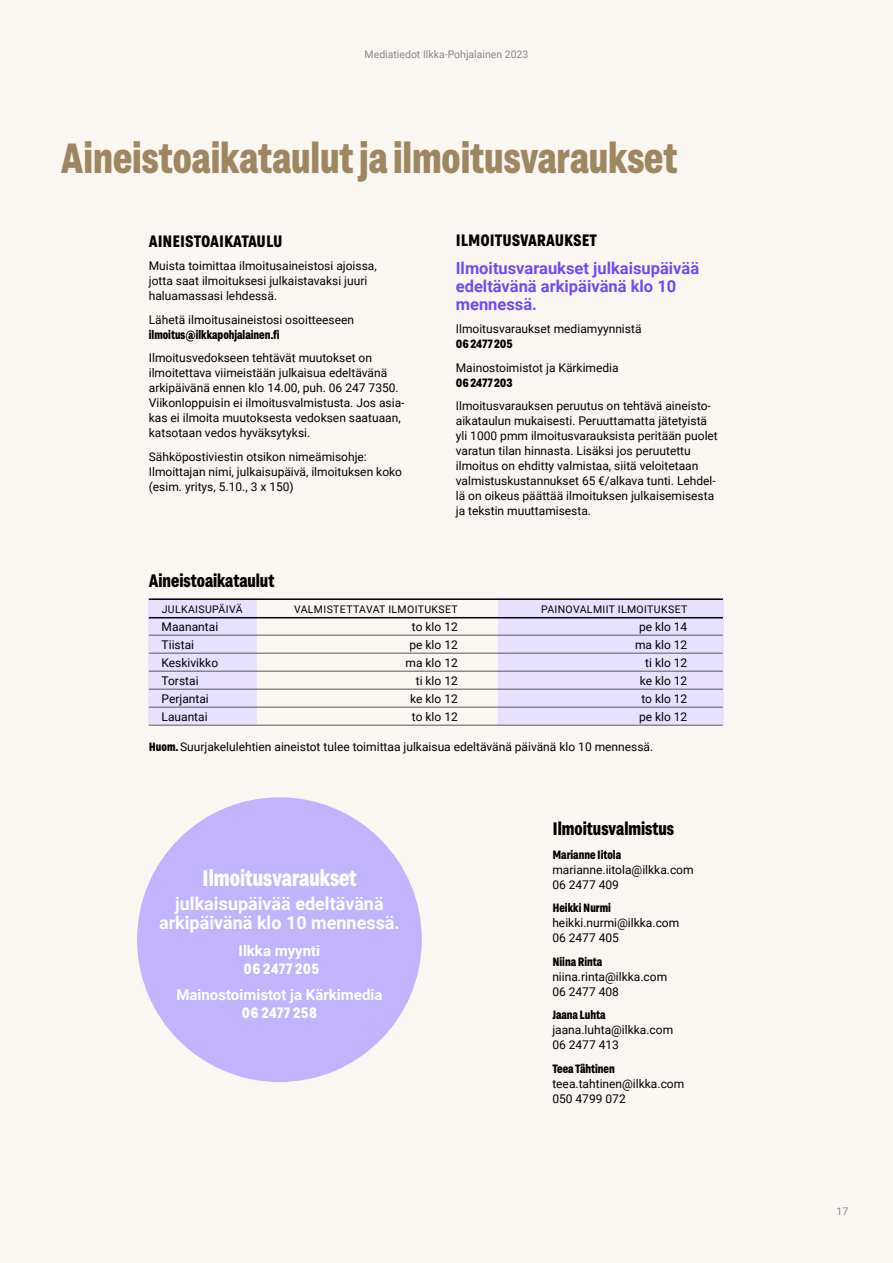
<style>
.page{position:relative;width:893px;height:1263px;background:#faf7f3}
.page>*{position:absolute;margin:0;border:0;box-sizing:border-box;transform-origin:0 0}
.t1{font:700 42px "Grtsk Zetta";color:#9e8760}
.t2{font:700 22.5px "Grtsk Zetta";color:#fff}
.t3{font:700 18px/19.5px "Roboto";color:#fff;text-align:center}
.t4{font:700 18px "Grtsk Zetta";color:#000}
.t5{font:700 16.5px/18px "Roboto";color:#7249f5}
.t6{font:700 16.5px "Grtsk Zetta";color:#000}
.t7{font:700 15px "Roboto";color:#fff}
.t8{font:700 15px "Grtsk Zetta";letter-spacing:.03em;color:#fff}
.t9{font:12px/15px "Roboto";color:#000}
.t10{font:700 12px "Grtsk Zetta";color:#000}
.t11{font:10.5px "Roboto";letter-spacing:.035em;color:#000}
.t12{font:10.5px "Roboto";color:#878787}
.s1{font-family:"Grtsk Zetta";font-weight:700}
</style>
<div class="page">
<div style="left:137px;top:797px;width:285px;height:285px;background:#c2b3ff;border-radius:50%"></div>
<div style="left:149px;top:599px;width:108px;height:126px;background:#e7e1ff"></div>
<div style="left:498px;top:599px;width:225px;height:126px;background:#e7e1ff"></div>
<hr style="left:149px;top:598px;width:574px;height:2px;background:#000">
<hr style="left:149px;top:617px;width:574px;height:1px;background:#000">
<hr style="left:149px;top:635px;width:574px;height:1px;background:#575756">
<hr style="left:149px;top:653px;width:574px;height:1px;background:#575756">
<hr style="left:149px;top:671px;width:574px;height:1px;background:#575756">
<hr style="left:149px;top:689px;width:574px;height:1px;background:#575756">
<hr style="left:149px;top:707px;width:574px;height:1px;background:#575756">
<hr style="left:149px;top:725px;width:574px;height:1px;background:#575756">
<p class="t12" style="left:365px;top:47px;width:165px">Mediatiedot Ilkka-Pohjalainen 2023</p>
<h1 class="t1" style="left:61px;top:132px;width:618px">Aineistoaikataulut ja ilmoitusvaraukset</h1>
<h3 class="t6" style="left:149px;top:231px;width:135px">AINEISTOAIKATAULU</h3>
<p class="t9" style="left:149px;top:258px;width:229px">Muista toimittaa ilmoitusaineistosi ajoissa, jotta saat ilmoituksesi julkaistavaksi juuri haluamassasi lehdessä.</p>
<p class="t9" style="left:149px;top:312px;width:207px">Lähetä ilmoitusaineistosi osoitteeseen</p>
<p class="t10" style="left:149px;top:327px;width:132px">ilmoitus@ilkkapohjalainen.fi</p>
<p class="t9" style="left:149px;top:350px;width:257px">Ilmoitusvedokseen tehtävät muutokset on ilmoitettava viimeistään julkaisua edeltävänä arkipäivänä ennen klo 14.00, puh. 06 247 7350.<br>Viikonloppuisin ei ilmoitusvalmistusta. Jos asia&shy;kas ei ilmoita muutoksesta vedoksen saatuaan, katsotaan vedos hyväksytyksi.</p>
<p class="t9" style="left:149px;top:449px;width:255px">Sähköpostiviestin otsikon nimeämisohje:<br>Ilmoittajan nimi, julkaisupäivä, ilmoituksen koko (esim. yritys, 5.10., 3 x 150)</p>
<h3 class="t6" style="left:456px;top:230px;width:143px">ILMOITUSVARAUKSET</h3>
<h3 class="t5" style="left:456px;top:258px;width:245px">Ilmoitusvaraukset julkaisupäivää edeltävänä arkipäivänä klo 10 mennessä.</h3>
<p class="t9" style="left:456px;top:321px;width:187px">Ilmoitusvaraukset mediamyynnistä</p>
<p class="t10" style="left:456px;top:337px;width:59px">06 2477 205</p>
<p class="t9" style="left:456px;top:360px;width:164px">Mainostoimistot ja Kärkimedia</p>
<p class="t10" style="left:456px;top:375px;width:58px">06 2477 203</p>
<p class="t9" style="left:456px;top:398px;width:264px">Ilmoitusvarauksen peruutus on tehtävä aineisto&shy;aikataulun mukaisesti. Peruuttamatta jätetyistä yli 1000 pmm ilmoitusvarauksista peritään puolet varatun tilan hinnasta. Lisäksi jos peruutettu ilmoitus on ehditty valmistaa, siitä veloitetaan valmistuskustannukset 65 €/alkava tunti. Lehdel&shy;lä on oikeus päättää ilmoituksen julkaisemisesta ja tekstin muuttamisesta.</p>
<h3 class="t4" style="left:149px;top:570px;width:127px">Aineistoaikataulut</h3>
<p class="t11" style="left:162px;top:602px;width:82px">JULKAISUPÄIVÄ</p>
<p class="t11" style="left:294px;top:602px;width:165px">VALMISTETTAVAT ILMOITUKSET</p>
<p class="t11" style="left:541px;top:602px;width:148px">PAINOVALMIIT ILMOITUKSET</p>
<p class="t9" style="left:162px;top:618px;width:58px">Maanantai</p>
<p class="t9" style="left:412px;top:618px;width:47px">to klo 12</p>
<p class="t9" style="left:639px;top:618px;width:50px">pe klo 14</p>
<p class="t9" style="left:162px;top:636px;width:34px">Tiistai</p>
<p class="t9" style="left:409px;top:636px;width:50px">pe klo 12</p>
<p class="t9" style="left:635px;top:636px;width:54px">ma klo 12</p>
<p class="t9" style="left:162px;top:654px;width:58px">Keskivikko</p>
<p class="t9" style="left:406px;top:654px;width:54px">ma klo 12</p>
<p class="t9" style="left:645px;top:654px;width:44px">ti klo 12</p>
<p class="t9" style="left:162px;top:672px;width:39px">Torstai</p>
<p class="t9" style="left:416px;top:672px;width:44px">ti klo 12</p>
<p class="t9" style="left:640px;top:672px;width:49px">ke klo 12</p>
<p class="t9" style="left:162px;top:690px;width:49px">Perjantai</p>
<p class="t9" style="left:410px;top:690px;width:49px">ke klo 12</p>
<p class="t9" style="left:641px;top:690px;width:47px">to klo 12</p>
<p class="t9" style="left:162px;top:708px;width:48px">Lauantai</p>
<p class="t9" style="left:412px;top:708px;width:47px">to klo 12</p>
<p class="t9" style="left:639px;top:708px;width:50px">pe klo 12</p>
<p class="t9" style="left:149px;top:739px;width:506px"><span class="s1">Huom.</span> Suurjakelulehtien aineistot tulee toimittaa julkaisua edeltävänä päivänä klo 10 mennessä.</p>
<h2 class="t2" style="left:202px;top:864px;width:156px">Ilmoitusvaraukset</h2>
<h3 class="t3" style="left:159px;top:893px;width:242px">julkaisupäivää edeltävänä arkipäivänä klo 10 mennessä.</h3>
<p class="t7" style="left:239px;top:940px;width:83px">Ilkka myynti</p>
<p class="t8" style="left:244px;top:959px;width:77px">06 2477 205</p>
<p class="t7" style="left:176px;top:984px;width:208px">Mainostoimistot ja Kärkimedia</p>
<p class="t8" style="left:242px;top:1003px;width:77px">06 2477 258</p>
<h3 class="t4" style="left:552px;top:818px;width:123px">Ilmoitusvalmistus</h3>
<p class="t10" style="left:552px;top:847px;width:70px">Marianne Iitola</p>
<p class="t9" style="left:552px;top:861px;width:143px">marianne.iitola@ilkka.com<br>06 2477 409</p>
<p class="t10" style="left:552px;top:900px;width:60px">Heikki Nurmi</p>
<p class="t9" style="left:552px;top:915px;width:128px">heikki.nurmi@ilkka.com<br>06 2477 405</p>
<p class="t10" style="left:552px;top:954px;width:51px">Niina Rinta</p>
<p class="t9" style="left:552px;top:968px;width:116px">niina.rinta@ilkka.com<br>06 2477 408</p>
<p class="t10" style="left:552px;top:1007px;width:55px">Jaana Luhta</p>
<p class="t9" style="left:552px;top:1022px;width:122px">jaana.luhta@ilkka.com<br>06 2477 413</p>
<p class="t10" style="left:552px;top:1061px;width:64px">Teea Tähtinen</p>
<p class="t9" style="left:552px;top:1075px;width:133px">teea.tahtinen@ilkka.com<br>050 4799 072</p>
<p class="t12" style="left:836px;top:1203px;width:13px">17</p>
</div>
